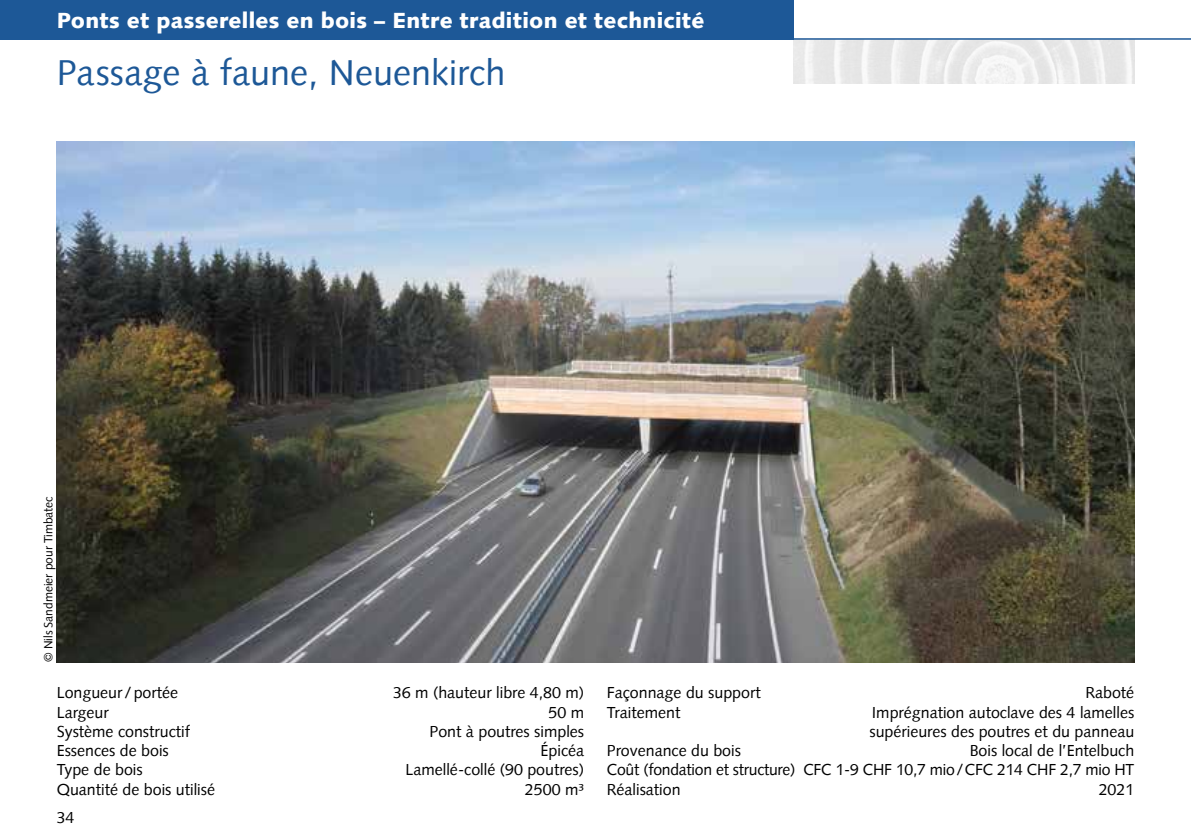
<style>
.page{position:relative;width:1191px;height:840px;background:#fff}
.page>*{position:absolute;margin:0;border:0;box-sizing:border-box;transform-origin:0 0}
.t1{font:36px "Syntax";color:#1d5897}
.t2{font:900 22px "Syntax";letter-spacing:.015em;color:#fff}
.t3{font:16px/19.2px "Syntax";color:#000}
.t4{font:12px "Syntax";color:#000}
</style>
<div class="page">
<img style="left:794px;top:40px;width:340px;height:44px">
<div style="left:0;top:0;width:794px;height:40px;background:#1d5897"></div>
<hr style="left:794px;top:38px;width:397px;height:2px;background:#1d5897">
<img style="left:57px;top:142px;width:1077px;height:520px">
<h2 class="t2" style="left:57px;top:7px;width:649px">Ponts et passerelles en bois – Entre tradition et technicité</h2>
<h1 class="t1" style="left:57px;top:51px;width:450px">Passage à faune, Neuenkirch</h1>
<p class="t4" style="left:41px;top:662px;width:167px;rotate:-90deg">© Nils Sandmeier pour Timbatec</p>
<p class="t3" style="left:57px;top:683px;width:123px">Longueur /portée</p>
<p class="t3" style="left:393px;top:683px;width:193px">36 m (hauteur libre 4,80 m)</p>
<p class="t3" style="left:57px;top:702px;width:54px">Largeur</p>
<p class="t3" style="left:548px;top:702px;width:37px">50 m</p>
<p class="t3" style="left:57px;top:721px;width:135px">Système constructif</p>
<p class="t3" style="left:429px;top:721px;width:156px">Pont à poutres simples</p>
<p class="t3" style="left:57px;top:740px;width:114px">Essences de bois</p>
<p class="t3" style="left:540px;top:740px;width:45px">Épicéa</p>
<p class="t3" style="left:57px;top:759px;width:87px">Type de bois</p>
<p class="t3" style="left:405px;top:759px;width:180px">Lamellé-collé (90 poutres)</p>
<p class="t3" style="left:57px;top:779px;width:160px">Quantité de bois utilisé</p>
<p class="t3" style="left:525px;top:779px;width:61px">2500 m³</p>
<p class="t3" style="left:57px;top:807px;width:19px">34</p>
<p class="t3" style="left:607px;top:683px;width:155px">Façonnage du support</p>
<p class="t3" style="left:1085px;top:683px;width:50px">Raboté</p>
<p class="t3" style="left:607px;top:702px;width:75px">Traitement</p>
<p class="t3" style="left:869px;top:702px;width:266px">Imprégnation autoclave des 4 lamelles supérieures des poutres et du panneau</p>
<p class="t3" style="left:607px;top:740px;width:136px">Provenance du bois</p>
<p class="t3" style="left:607px;top:740px;width:529px;text-align:justify;text-indent:363px">Bois local de l’Entelbuch Coût (fondation et structure) CFC 1-9 CHF 10,7 mio/CFC 214 CHF 2,7 mio HT Réalisation</p>
<p class="t3" style="left:1098px;top:779px;width:37px">2021</p>
</div>
